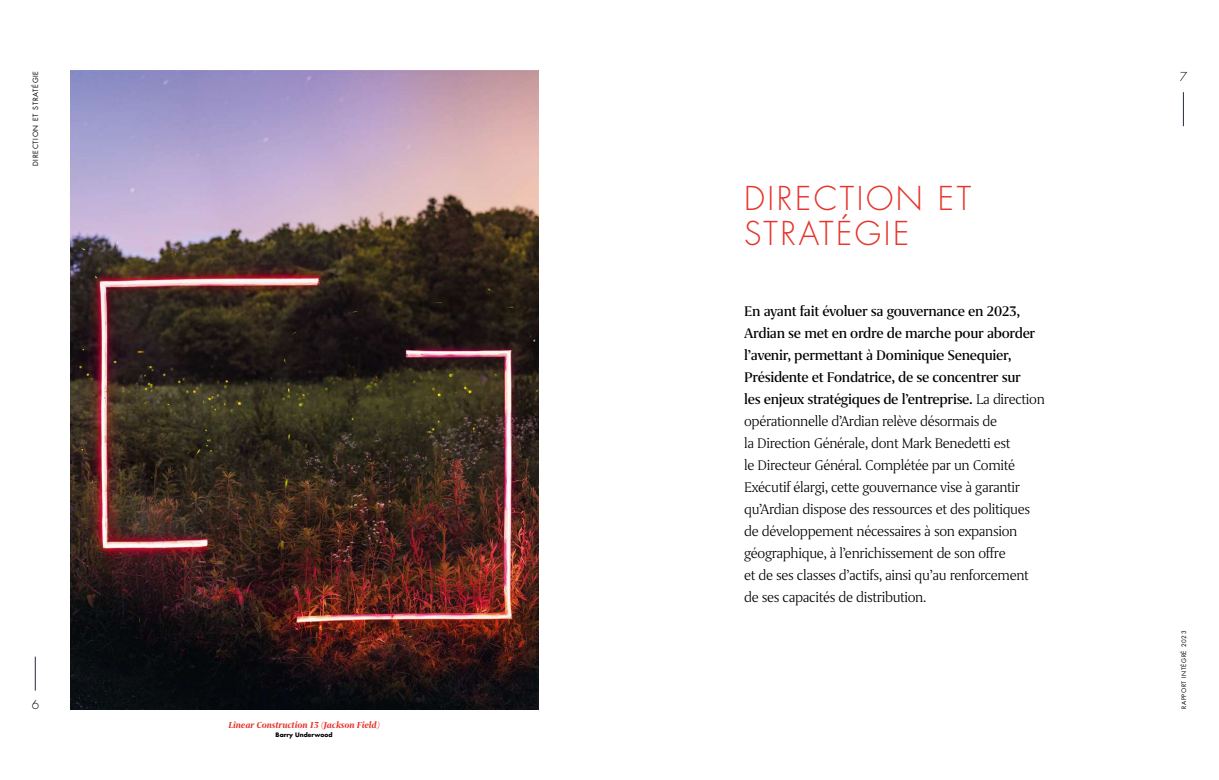
<style>
.page{position:relative;width:1219px;height:780px;background:#fff}
.page>*{position:absolute;margin:0;border:0;box-sizing:border-box;transform-origin:0 0}
.t1{font:300 32px/35px "Futura LT Pro";letter-spacing:.08em;color:#e7332a}
.t2{font:300 16px/22px "Grifo S";letter-spacing:-.02em;color:#000}
.t3{font:300 12px "Futura LT Pro";color:#000}
.t4{font:italic 700 10px "Grifo S";letter-spacing:-.01em;color:#e7332a}
.t5{font:7px "Futura LT Pro";letter-spacing:.1em;color:#000}
.t6{font:6px "Futura LT Pro";letter-spacing:.1em;color:#000}
.t7{font:700 6px "Futura LT Pro";color:#000}
.s1{font-weight:500}
</style>
<div class="page">
<img style="left:71px;top:71px;width:468px;height:638px">
<hr style="left:35px;top:656px;width:1px;height:34px;background:#232c37">
<hr style="left:1183px;top:92px;width:1px;height:34px;background:#232c37">
<p class="t5" style="left:31px;top:166px;width:97px;rotate:-90deg">DIRECTION ET STRATÉGIE</p>
<p class="t3" style="left:32px;top:696px;width:9px">6</p>
<p class="t4" style="left:228px;top:719px;width:153px">Linear Construction 13 (Jackson Field)</p>
<p class="t7" style="left:276px;top:730px;width:58px">Barry Underwood</p>
<h1 class="t1" style="left:744px;top:181px;width:229px">DIRECTION ET<br>STRATÉGIE</h1>
<p class="t2" style="left:744px;top:299px;width:302px"><span class="s1">En ayant fait évoluer sa gouvernance en 2023, Ardian se met en ordre de marche pour aborder l’avenir, permettant à Dominique Senequier, Présidente et Fondatrice, de se concentrer sur<br>les enjeux stratégiques de l’entreprise.</span> La direction opérationnelle d’Ardian relève désormais de<br>la Direction Générale, dont Mark Benedetti est<br>le Directeur Général. Complétée par un Comité Exécutif élargi, cette gouvernance vise à garantir qu’Ardian dispose des ressources et des politiques de développement nécessaires à son expansion géographique, à l’enrichissement de son offre<br>et de ses classes d’actifs, ainsi qu’au renforcement de ses capacités de distribution.</p>
<p class="t3" style="left:1180px;top:69px;width:9px">7</p>
<p class="t6" style="left:1180px;top:709px;width:80px;rotate:-90deg">RAPPORT INTÉGRÉ 2023</p>
</div>
